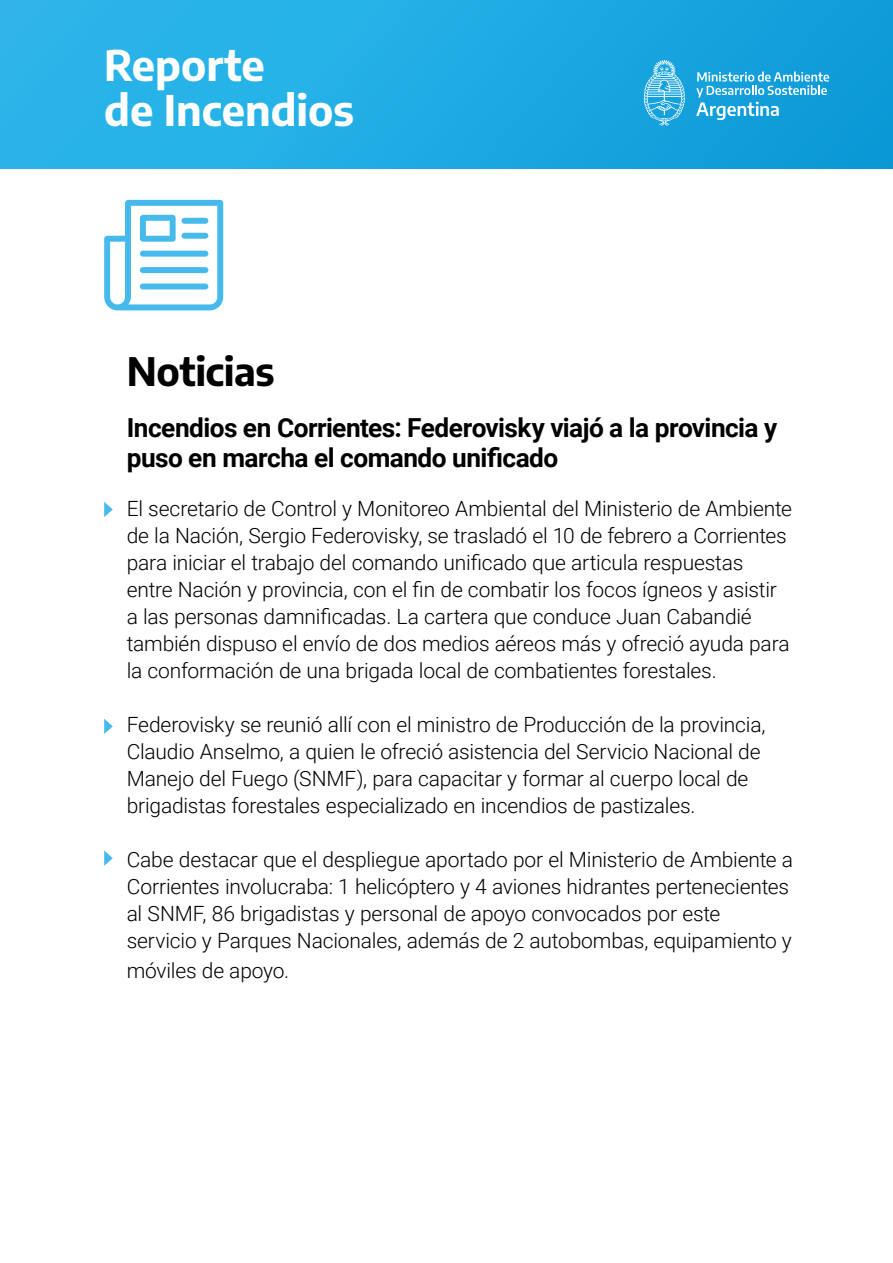
<style>
.page{position:relative;width:893px;height:1263px;background:#fff}
.page>*{position:absolute;margin:0;border:0;box-sizing:border-box;transform-origin:0 0}
.t1{font:700 42px/44.4px "Encode Sans";color:#fff}
.t2{font:700 39px "Encode Sans";letter-spacing:-.01em;color:#000}
.t3{font:700 26.25px/30px "Roboto";letter-spacing:-.02em;color:#000}
.t4{font:300 21px/27px "Roboto";letter-spacing:-.01em;color:#000}
</style>
<div class="page">
<div style="left:0;top:0;width:893px;height:169px;background:linear-gradient(to right,#2fb9ec,#0e9bd8)"></div>
<svg style="left:696px;top:72px;width:133px;height:48px;background:#45b2e1"></svg>
<svg style="left:644px;top:60px;width:41px;height:66px;background:#50b9e5"></svg>
<svg style="left:104px;top:200px;width:119px;height:110px"></svg>
<svg style="left:104px;top:502px;width:9px;height:15px"></svg>
<svg style="left:104px;top:719px;width:9px;height:15px"></svg>
<svg style="left:104px;top:850px;width:9px;height:16px"></svg>
<h1 class="t1" style="left:104px;top:42px;width:251px">Reporte<br>de Incendios</h1>
<h2 class="t2" style="left:127px;top:345px;width:149px">Noticias</h2>
<p class="t3" style="left:127px;top:412px;width:652px">Incendios en Corrientes: Federovisky viajó a la provincia y puso en marcha el comando unificado</p>
<p class="t4" style="left:127px;top:494px;width:667px">El secretario de Control y Monitoreo Ambiental del Ministerio de Ambiente de la Nación, Sergio Federovisky, se trasladó el 10 de febrero a Corrientes para iniciar el trabajo del comando unificado que articula respuestas entre Nación y provincia, con el fin de combatir los focos ígneos y asistir a las personas damnificadas. La cartera que conduce Juan Cabandié también dispuso el envío de dos medios aéreos más y ofreció ayuda para la conformación de una brigada local de combatientes forestales.</p>
<p class="t4" style="left:127px;top:710px;width:640px">Federovisky se reunió allí con el ministro de Producción de la provincia, Claudio Anselmo, a quien le ofreció asistencia del Servicio Nacional de Manejo del Fuego (SNMF), para capacitar y formar al cuerpo local de brigadistas forestales especializado en incendios de pastizales.</p>
<p class="t4" style="left:127px;top:845px;width:668px">Cabe destacar que el despliegue aportado por el Ministerio de Ambiente a Corrientes involucraba: 1 helicóptero y 4 aviones hidrantes pertenecientes al SNMF, 86 brigadistas y personal de apoyo convocados por este servicio y Parques Nacionales, además de 2 autobombas, equipamiento y</p>
<p class="t4" style="left:127px;top:956px;width:164px">móviles de apoyo.</p>
</div>
